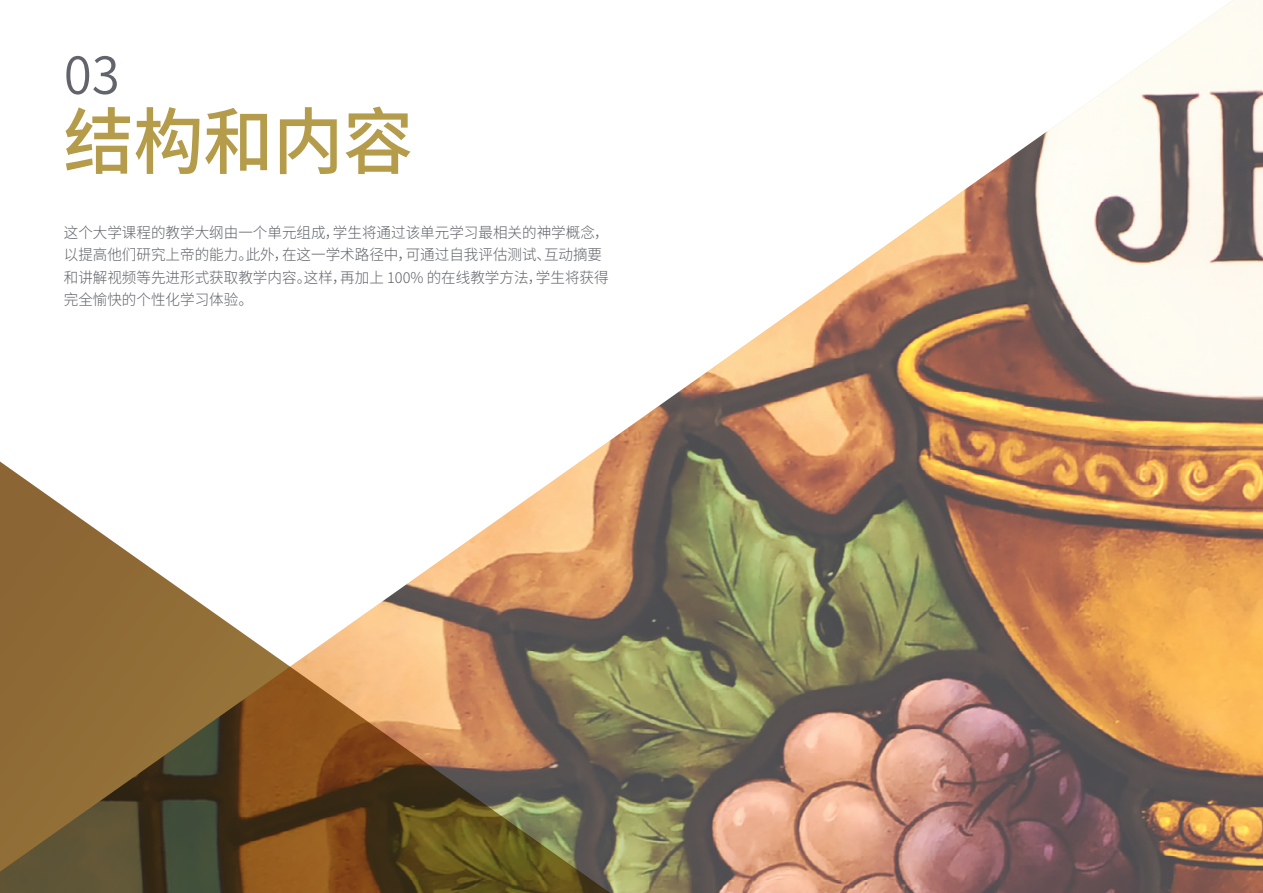
<style>
.page{position:relative;width:1263px;height:893px;background:#fff}
.page>*{position:absolute;margin:0;border:0;box-sizing:border-box;transform-origin:0 0}
.t1{font:500 72px "Source Han Sans CN";color:#b49c4b}
.t2{font:52.5px "Source Han Sans CN";color:#61646a}
.t3{font:300 15px/22.5px "Source Han Sans CN";color:#61646a}
</style>
<div class="page">
<img style="left:602px;top:0;width:661px;height:893px">
<svg style="left:0;top:446px;width:640px;height:447px"></svg>
<h2 class="t2" style="left:64px;top:45px;width:57px">03</h2>
<h1 class="t1" style="left:64px;top:101px;width:351px">结构和内容</h1>
<p class="t3" style="left:64px;top:221px;width:546px">这个大学课程的教学大纲由一个单元组成，学生将通过该单元学习最相关的神学概念，以提高他们研究上帝的能力。此外，在这一学术路径中，可通过自我评估测试、互动摘要和讲解视频等先进形式获取教学内容。这样，再加上 100% 的在线教学方法，学生将获得完全愉快的个性化学习体验。</p>
</div>
